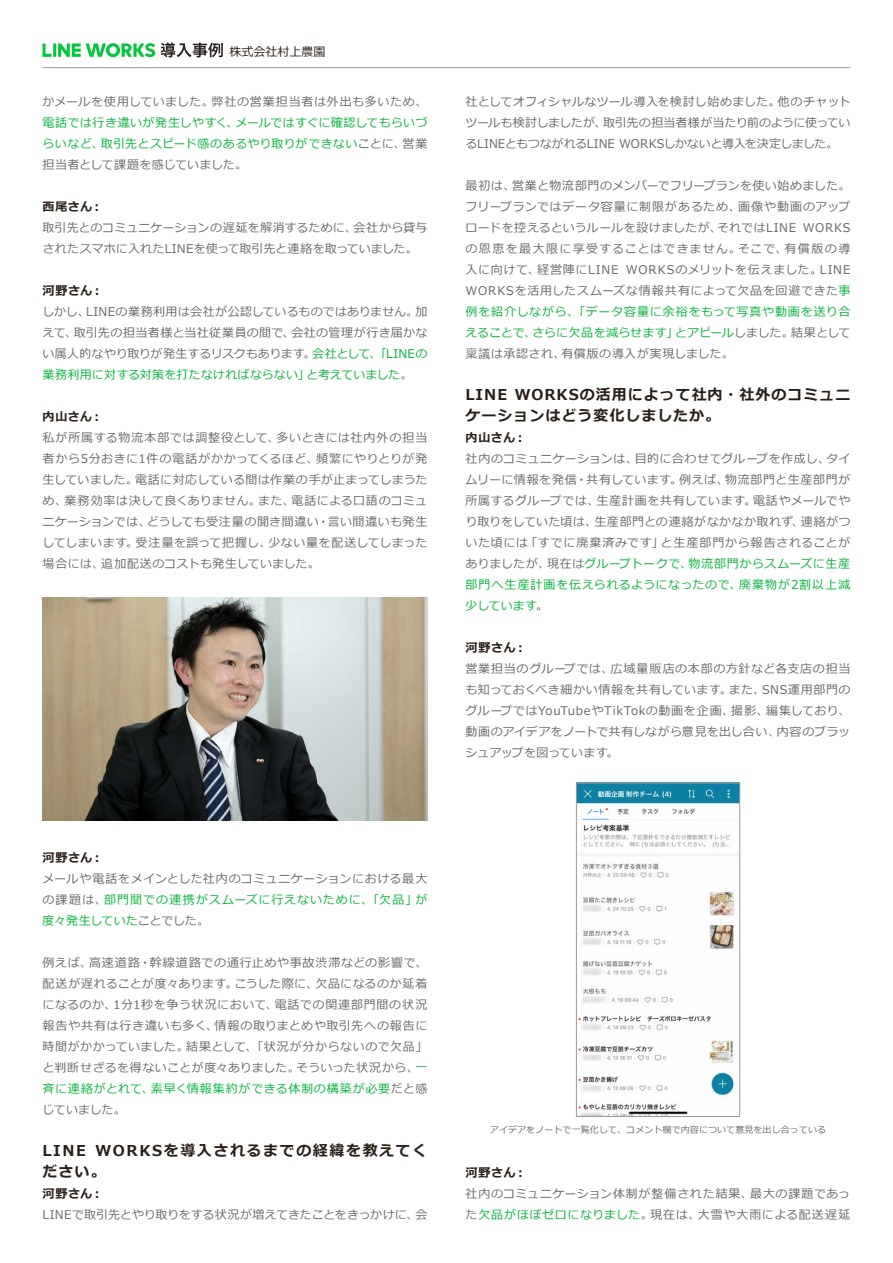
<style>
.page{position:relative;width:893px;height:1263px;background:#fff}
.page>*{position:absolute;margin:0;border:0;box-sizing:border-box;transform-origin:0 0}
.t1{font:700 15px/21px "Meiryo";letter-spacing:.065em;color:#2b2019}
.t2{font:700 15px "Meiryo";letter-spacing:.105em;color:#2b2019}
.t3{font:12px/21px "Meiryo";letter-spacing:.035em;color:#6a6a6a}
.t4{font:12px/21px "Meiryo";letter-spacing:.06em;color:#6a6a6a}
.t5{font:12px "Meiryo";letter-spacing:.03em;color:#07b53b}
.t6{font:12px/21px "Meiryo";letter-spacing:.055em;color:#6a6a6a}
.t7{font:12px/21px "Meiryo";letter-spacing:-.005em;color:#6a6a6a}
.t8{font:12px/21px "Meiryo";letter-spacing:.005em;color:#6a6a6a}
.t9{font:12px "Meiryo";letter-spacing:.065em;color:#6a6a6a}
.t10{font:12px "Meiryo";color:#6a6a6a}
.t11{font:12px/21px "Meiryo";letter-spacing:.01em;color:#6a6a6a}
.t12{font:12px/21px "Meiryo";letter-spacing:-.02em;color:#6a6a6a}
.t13{font:12px/21px "Meiryo";letter-spacing:.055em;color:#07b53b}
.t14{font:700 12px "Meiryo";letter-spacing:.06em;color:#2b2019}
.t15{font:12px/21px "Meiryo";letter-spacing:-.01em;color:#6a6a6a}
.t16{font:12px "Meiryo";letter-spacing:.08em;color:#07b53b}
.t17{font:12px "Meiryo";letter-spacing:.095em;color:#6a6a6a}
.t18{font:12px "Meiryo";letter-spacing:.01em;color:#07b53b}
.t19{font:12px "Meiryo";letter-spacing:.05em;color:#07b53b}
.t20{font:12px "Meiryo";letter-spacing:-.015em;color:#07b53b}
.t21{font:12px "Meiryo";letter-spacing:.075em;color:#6a6a6a}
.t22{font:12px "Meiryo";letter-spacing:.085em;color:#07b53b}
.t23{font:12px "Meiryo";color:#2b2019}
.t24{font:9px "Meiryo";letter-spacing:.01em;color:#6b6b6b}
.s1{color:#6a6a6a}
.s2{color:#07b53b}
</style>
<div class="page">
<hr style="left:43px;top:67px;width:807px;height:1px;background:#9e9e9e">
<svg style="left:161px;top:43px;width:62px;height:14px"></svg>
<svg style="left:43px;top:43px;width:112px;height:14px"></svg>
<img style="left:578px;top:785px;width:160px;height:330px">
<div style="left:576px;top:783px;width:164px;height:334px;border:1px solid #9d9c9c"></div>
<img style="left:43px;top:597px;width:384px;height:224px">
<p class="t23" style="left:230px;top:43px;width:97px">株式会社村上農園</p>
<p class="t4" style="left:211px;top:92px;width:217px">弊社の営業担当者は外出も多いため、</p>
<p class="t10" style="left:43px;top:94px;width:173px">かメールを使用していました。</p>
<p class="t18" style="left:236px;top:115px;width:193px">メールではすぐに確認してもらいづ</p>
<p class="t5" style="left:43px;top:115px;width:198px">電話では行き違いが発生しやすく、</p>
<p class="t5" style="left:101px;top:136px;width:307px">取引先とスピード感のあるやり取りができない<span class="s1">ことに、</span></p>
<p class="t5" style="left:43px;top:136px;width:63px">らいなど、</p>
<p class="t11" style="left:43px;top:155px;width:206px">担当者として課題を感じていました。</p>
<p class="t14" style="left:43px;top:198px;width:62px">西尾さん：</p>
<p class="t3" style="left:403px;top:134px;width:26px">営業</p>
<p class="t8" style="left:43px;top:218px;width:377px">取引先とのコミュニケーションの遅延を解消するために、<br>されたスマホに入れたLINEを使って取引先と連絡を取っていました。</p>
<p class="t14" style="left:43px;top:282px;width:62px">河野さん：</p>
<p class="t3" style="left:354px;top:218px;width:75px">会社から貸与</p>
<p class="t3" style="left:86px;top:302px;width:333px">LINEの業務利用は会社が公認しているものではありません。</p>
<p class="t3" style="left:415px;top:302px;width:13px">加</p>
<p class="t3" style="left:43px;top:302px;width:49px">しかし、</p>
<p class="t3" style="left:291px;top:323px;width:138px">会社の管理が行き届かな</p>
<p class="t3" style="left:74px;top:323px;width:222px">取引先の担当者様と当社従業員の間で、</p>
<p class="t3" style="left:43px;top:323px;width:36px">えて、</p>
<p class="t15" style="left:306px;top:344px;width:108px;text-indent:-264px">い属人的なやり取りが発生するリスクもあります。<br><span class="s2">と考えていました</span>。</p>
<p class="t5" style="left:312px;top:346px;width:117px">会社として、「LINEの</p>
<p class="t5" style="left:43px;top:367px;width:269px">業務利用に対する対策を打たなければならない」</p>
<p class="t14" style="left:43px;top:408px;width:62px">内山さん：</p>
<p class="t4" style="left:276px;top:428px;width:152px">多いときには社内外の担当</p>
<p class="t4" style="left:43px;top:428px;width:238px">私が所属する物流本部では調整役として、</p>
<p class="t3" style="left:135px;top:449px;width:294px;text-indent:-93px">者から5分おきに1件の電話がかかってくるほど、<br>電話に対応している間は作業の手が止まってしまうた</p>
<p class="t3" style="left:316px;top:449px;width:113px">頻繁にやりとりが発</p>
<p class="t12" style="left:43px;top:470px;width:97px">生していました。</p>
<p class="t3" style="left:64px;top:491px;width:198px">業務効率は決して良くありません。</p>
<p class="t3" style="left:292px;top:491px;width:137px">電話による口語のコミュ</p>
<p class="t3" style="left:258px;top:491px;width:38px">また、</p>
<p class="t3" style="left:43px;top:491px;width:26px">め、</p>
<p class="t3" style="left:147px;top:512px;width:282px">どうしても受注量の聞き間違い・言い間違いも発生</p>
<p class="t8" style="left:43px;top:512px;width:110px">ニケーションでは、</p>
<p class="t3" style="left:136px;top:533px;width:137px">受注量を誤って把握し、</p>
<p class="t3" style="left:269px;top:533px;width:160px">少ない量を配送してしまった</p>
<p class="t3" style="left:101px;top:533px;width:220px;text-indent:-59px">してしまいます。<br>追加配送のコストも発生していました。</p>
<p class="t3" style="left:43px;top:554px;width:63px">場合には、</p>
<p class="t14" style="left:43px;top:849px;width:62px">河野さん：</p>
<p class="t3" style="left:43px;top:869px;width:386px">メールや電話をメインとした社内のコミュニケーションにおける最大</p>
<p class="t5" style="left:415px;top:892px;width:13px">が</p>
<p class="t16" style="left:104px;top:892px;width:314px">部門間での連携がスムーズに行えないために、「欠品」</p>
<p class="t7" style="left:43px;top:890px;width:168px">の課題は、<br><span class="s2">度々発生していた</span>ことでした。</p>
<p class="t9" style="left:89px;top:955px;width:340px">高速道路・幹線道路での通行止めや事故渋滞などの影響で、</p>
<p class="t3" style="left:43px;top:953px;width:51px">例えば、</p>
<p class="t3" style="left:43px;top:974px;width:196px">配送が遅れることが度々あります。</p>
<p class="t3" style="left:315px;top:974px;width:113px">欠品になるのか延着</p>
<p class="t3" style="left:234px;top:974px;width:85px">こうした際に、</p>
<p class="t3" style="left:113px;top:995px;width:166px">1分1秒を争う状況において、</p>
<p class="t4" style="left:275px;top:995px;width:154px">電話での関連部門間の状況</p>
<p class="t3" style="left:43px;top:995px;width:76px">になるのか、</p>
<p class="t3" style="left:186px;top:1016px;width:243px;text-indent:-144px">報告や共有は行き違いも多く、<br>結果として、「状況が分からないので欠品「</p>
<p class="t3" style="left:215px;top:1016px;width:214px">情報の取りまとめや取引先への報告に</p>
<p class="t3" style="left:43px;top:1037px;width:148px">時間がかかっていました。</p>
<p class="t3" style="left:151px;top:1058px;width:278px;text-indent:-108px">と判断せざるを得ないことが度々ありました。<br><span class="s2">素早く情報集約ができる体制の構築が必要</span>だと感</p>
<p class="t3" style="left:296px;top:1058px;width:124px">そういった状況から、</p>
<p class="t5" style="left:415px;top:1060px;width:13px">一</p>
<p class="t5" style="left:43px;top:1081px;width:113px">斉に連絡がとれて、</p>
<p class="t3" style="left:43px;top:1100px;width:85px">じていました。</p>
<p class="t2" style="left:96px;top:1140px;width:333px">WORKSを導入されるまでの経緯を教えてく</p>
<p class="t1" style="left:43px;top:1141px;width:65px">LINE<br>ださい。</p>
<p class="t14" style="left:43px;top:1185px;width:62px">河野さん：</p>
<p class="t10" style="left:43px;top:1207px;width:378px">LINEで取引先とやり取りをする状況が増えてきたことをきっかけに、</p>
<p class="t3" style="left:415px;top:1205px;width:13px">会</p>
<p class="t7" style="left:603px;top:92px;width:249px;text-indent:-137px">社としてオフィシャルなツール導入を検討し始めました。<br>取引先の担当者様が当たり前のように使ってい</p>
<p class="t3" style="left:778px;top:92px;width:74px">他のチャット</p>
<p class="t12" style="left:466px;top:113px;width:374px">ツールも検討しましたが、<br>るLINEともつながれるLINE WORKSしかないと導入を決定しました。</p>
<p class="t3" style="left:512px;top:176px;width:340px">営業と物流部門のメンバーでフリープランを使い始めました。</p>
<p class="t3" style="left:466px;top:176px;width:51px">最初は、</p>
<p class="t4" style="left:466px;top:197px;width:277px">フリープランではデータ容量に制限があるため、</p>
<p class="t21" style="left:738px;top:199px;width:114px">画像や動画のアップ</p>
<p class="t3" style="left:466px;top:218px;width:258px">ロードを控えるというルールを設けましたが、</p>
<p class="t3" style="left:717px;top:218px;width:80px">それではLINE</p>
<p class="t3" style="left:803px;top:218px;width:49px">WORKS</p>
<p class="t3" style="left:784px;top:239px;width:67px">有償版の導</p>
<p class="t17" style="left:466px;top:241px;width:277px">の恩恵を最大限に享受することはできません。</p>
<p class="t3" style="left:738px;top:239px;width:51px">そこで、</p>
<p class="t9" style="left:537px;top:262px;width:83px">経営陣にLINE</p>
<p class="t6" style="left:626px;top:260px;width:198px">WORKSのメリットを伝えました。</p>
<p class="t4" style="left:466px;top:260px;width:386px">入に向けて、<br>WORKSを活用したスムーズな情報共有によって欠品を回避できた<span class="s2">事例を紹介しながら、「データ容量に余裕をもって写真や動画を送り合</span></p>
<p class="t3" style="left:791px;top:323px;width:61px">結果として</p>
<p class="t3" style="left:820px;top:260px;width:32px">LINE</p>
<p class="t20" style="left:675px;top:325px;width:120px">とアピール<span class="s1">しました。</span></p>
<p class="t5" style="left:532px;top:325px;width:147px">さらに欠品を減らせます」</p>
<p class="t5" style="left:466px;top:325px;width:72px">えることで、</p>
<p class="t3" style="left:562px;top:344px;width:174px">有償版の導入が実現しました。</p>
<p class="t6" style="left:466px;top:344px;width:101px">稟議は承認され、</p>
<p class="t1" style="left:515px;top:385px;width:337px">WORKSの活用によって社内・社外のコミュニ</p>
<p class="t1" style="left:466px;top:385px;width:256px">LINE<br>ケーションはどう変化しましたか。</p>
<p class="t14" style="left:466px;top:429px;width:62px">内山さん：</p>
<p class="t3" style="left:635px;top:449px;width:197px">目的に合わせてグループを作成し、</p>
<p class="t3" style="left:466px;top:449px;width:174px">社内のコミュニケーションは、</p>
<p class="t3" style="left:826px;top:449px;width:26px">タイ</p>
<p class="t3" style="left:679px;top:470px;width:51px">例えば、</p>
<p class="t3" style="left:725px;top:470px;width:127px">物流部門と生産部門が</p>
<p class="t3" style="left:466px;top:470px;width:218px">ムリーに情報を発信・共有しています。</p>
<p class="t3" style="left:466px;top:491px;width:135px">所属するグループでは、</p>
<p class="t3" style="left:597px;top:491px;width:161px">生産計画を共有しています。</p>
<p class="t7" style="left:753px;top:491px;width:99px">電話やメールでや</p>
<p class="t3" style="left:594px;top:512px;width:211px">生産部門との連絡がなかなか取れず、</p>
<p class="t3" style="left:801px;top:512px;width:51px">連絡がつ</p>
<p class="t10" style="left:466px;top:514px;width:133px">り取りをしていた頃は、</p>
<p class="t9" style="left:661px;top:535px;width:191px">と生産部門から報告されることが</p>
<p class="t9" style="left:526px;top:535px;width:139px">「すでに廃棄済みです」</p>
<p class="t3" style="left:466px;top:533px;width:64px">いた頃には</p>
<p class="t5" style="left:547px;top:556px;width:147px"><span class="s1">現在は</span>グループトークで、</p>
<p class="t13" style="left:689px;top:554px;width:163px">物流部門からスムーズに生産</p>
<p class="t3" style="left:466px;top:554px;width:86px">ありましたが、</p>
<p class="t22" style="left:739px;top:577px;width:113px">廃棄物が2割以上減</p>
<p class="t13" style="left:466px;top:575px;width:277px">部門へ生産計画を伝えられるようになったので、少しています<span class="s1">。</span></p>
<p class="t14" style="left:466px;top:639px;width:62px">河野さん：</p>
<p class="t4" style="left:611px;top:659px;width:241px">広域量販店の本部の方針など各支店の担当</p>
<p class="t6" style="left:466px;top:659px;width:149px">営業担当のグループでは、</p>
<p class="t3" style="left:466px;top:680px;width:268px">も知っておくべき細かい情報を共有しています。</p>
<p class="t3" style="left:762px;top:680px;width:90px">SNS運用部門の</p>
<p class="t3" style="left:729px;top:680px;width:38px">また、</p>
<p class="t6" style="left:466px;top:701px;width:270px">グループではYouTubeやTikTokの動画を企画、</p>
<p class="t3" style="left:766px;top:701px;width:86px">編集しており、</p>
<p class="t3" style="left:731px;top:701px;width:39px">撮影、</p>
<p class="t3" style="left:777px;top:722px;width:75px">内容のブラッ</p>
<p class="t11" style="left:466px;top:722px;width:316px">動画のアイデアをノートで共有しながら意見を出し合い、シュアップを図っています。</p>
<p class="t24" style="left:490px;top:1123px;width:338px">アイデアをノートで一覧化して、コメント欄で内容について意見を出し合っている</p>
<p class="t14" style="left:466px;top:1164px;width:62px">河野さん：</p>
<p class="t6" style="left:698px;top:1184px;width:154px;text-indent:-232px">社内のコミュニケーション体制が整備された結果、<br>大雪や大雨による配送遅延</p>
<p class="t3" style="left:750px;top:1184px;width:102px">最大の課題であっ</p>
<p class="t19" style="left:466px;top:1207px;width:189px"><span class="s1">た</span>欠品がほぼゼロになりました<span class="s1">。</span></p>
<p class="t3" style="left:650px;top:1205px;width:51px">現在は、</p>
</div>
